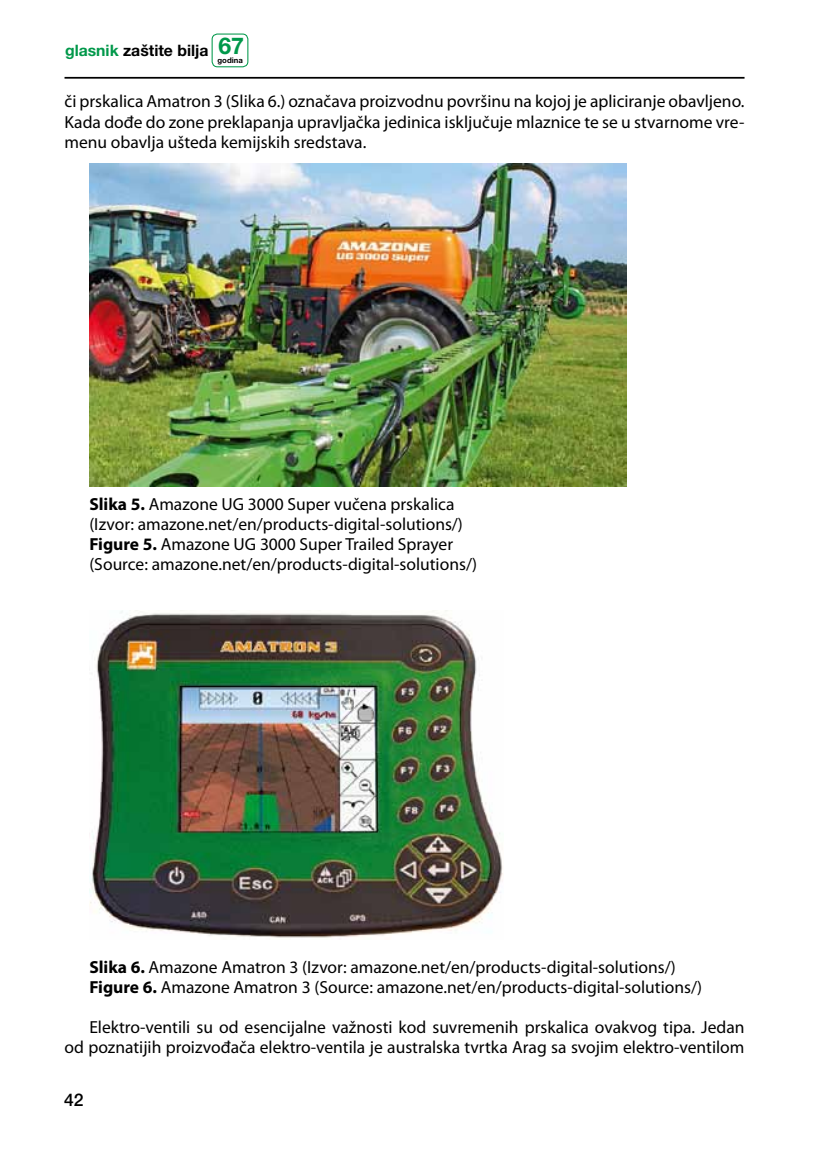
<style>
.page{position:relative;width:819px;height:1166px;background:#fff}
.page>*{position:absolute;margin:0;border:0;box-sizing:border-box;transform-origin:0 0}
.t1{font:17.5px/20.1px "Myriad Pro";color:#000}
.t2{font:500 17.5px "Helvetica Neue LT Pro";color:#000}
.t3{font:700 15.75px "Helvetica Neue LT Pro";color:#000}
.t4{font:700 7.7px "Helvetica Neue LT Pro";color:#000}
.s1{color:#00984a}
.s2{font-size:23.1px;color:#00984a}
.s3{font-weight:700}
</style>
<div class="page">
<hr style="left:64px;top:77px;width:680px;height:2px;background:#000">
<div style="left:211px;top:34px;width:37px;height:33px;border:1px solid #00984a;border-radius:5px"></div>
<img style="left:89px;top:164px;width:537px;height:322px">
<img style="left:89px;top:611px;width:414px;height:327px">
<p class="t3" style="left:65px;top:40px;width:180px"><span class="s1">glasnik</span> zaštite bilja <span class="s2">67</span></p>
<p class="t4" style="left:217px;top:56px;width:27px">godina</p>
<p class="t1" style="left:64px;top:91px;width:681px;text-align:justify">či prskalica Amatron 3 (Slika 6.) označava proizvodnu površinu na kojoj je apliciranje obavljeno.<br>Kada dođe do zone preklapanja upravljačka jedinica isključuje mlaznice te se u stvarnome vre&shy;menu obavlja ušteda kemijskih sredstava.</p>
<p class="t1" style="left:89px;top:494px;width:389px"><span class="s3">Slika 5.</span> Amazone UG 3000 Super vučena prskalica (Izvor: amazone.net/en/products-digital-solutions/)<br><span class="s3">Figure 5.</span> Amazone UG 3000 Super Trailed Sprayer (Source: amazone.net/en/products-digital-solutions/)</p>
<p class="t1" style="left:89px;top:957px;width:614px"><span class="s3">Slika 6.</span> Amazone Amatron 3 (Izvor: amazone.net/en/products-digital-solutions/)<br><span class="s3">Figure 6.</span> Amazone Amatron 3 (Source: amazone.net/en/products-digital-solutions/)</p>
<p class="t1" style="left:64px;top:1017px;width:681px;text-align:right">Elektro-ventili su od esencijalne važnosti kod suvremenih prskalica ovakvog tipa. Jedan<br>od poznatijih proizvođača elektro-ventila je australska tvrtka Arag sa svojim elektro-ventilom</p>
<p class="t2" style="left:64px;top:1090px;width:21px">42</p>
</div>
